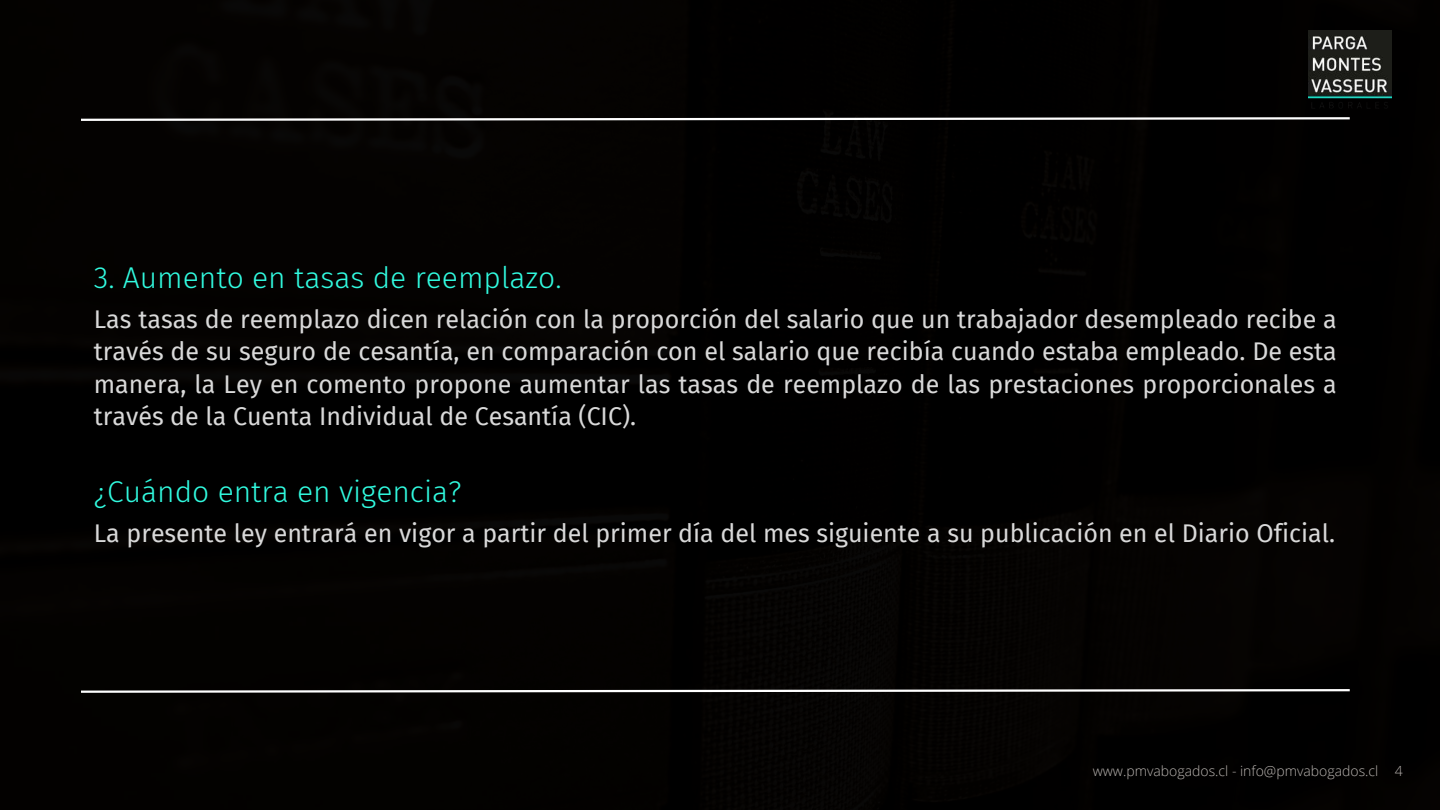
<style>
.page{position:relative;width:1440px;height:810px;background:#030100}
.page>*{position:absolute;margin:0;border:0;box-sizing:border-box;transform-origin:0 0}
.t1{font:300 30px "Fira Sans";color:#31fadf}
.t2{font:25px/32.2px "Fira Sans";color:#d9d9d9;text-align:justify}
.t3{font:300 14px "Open Sans";color:#bab5b1}
</style>
<div class="page">
<img style="left:1308px;top:30px;width:83px;height:78px">
<svg style="left:79px;top:116px;width:1273px;height:6px"></svg>
<svg style="left:79px;top:688px;width:1273px;height:6px"></svg>
<p class="t1" style="left:94px;top:260px;width:469px">3. Aumento en tasas de reemplazo.</p>
<p class="t2" style="left:94px;top:304px;width:1245px">Las tasas de reemplazo dicen relación con la proporción del salario que un trabajador desempleado recibe a través de su seguro de cesantía, en comparación con el salario que recibía cuando estaba empleado. De esta manera, la Ley en comento propone aumentar las tasas de reemplazo de las prestaciones proporcionales a través de la Cuenta Individual de Cesantía (CIC).</p>
<p class="t1" style="left:94px;top:474px;width:369px">¿Cuándo entra en vigencia?</p>
<p class="t2" style="left:94px;top:518px;width:1243px">La presente ley entrará en vigor a partir del primer día del mes siguiente a su publicación en el Diario Oficial.</p>
<p class="t3" style="left:1093px;top:761px;width:312px">www.pmvabogados.cl - info@pmvabogados.cl 4</p>
</div>
